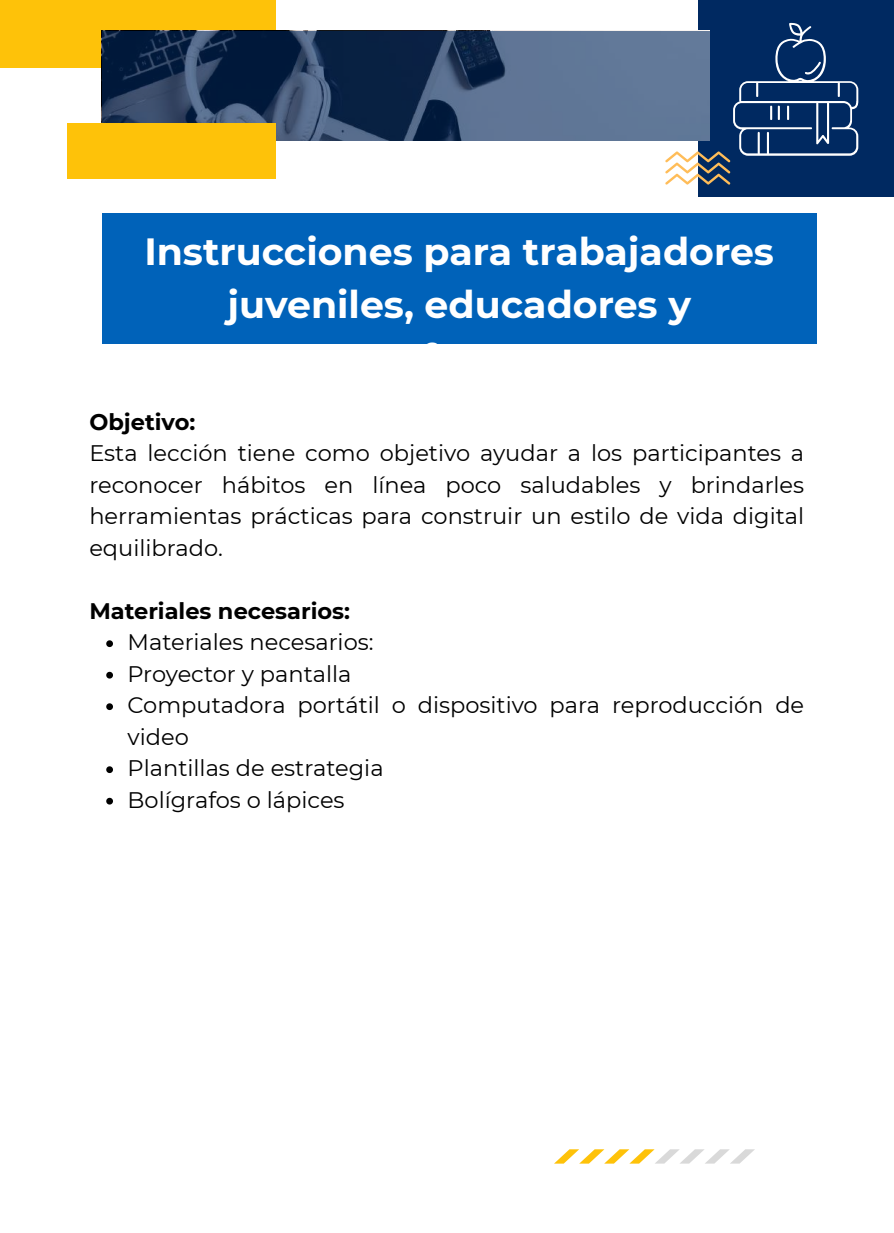
<style>
.page{position:relative;width:894px;height:1233px;background:#fff}
.page>*{position:absolute;margin:0;border:0;box-sizing:border-box;transform-origin:0 0}
.t1{font:700 37.8px/52.8px "Montserrat";color:#fff;text-align:center}
.t2{font:22.5px/31.5px "Montserrat";color:#000;text-align:justify}
.t3{font:700 22.5px "Montserrat";color:#000}
</style>
<div class="page">
<div style="left:697px;top:0;width:196px;height:197px;background:#002961"></div>
<div style="left:0;top:0;width:276px;height:68px;background:#fec209"></div>
<svg style="left:554px;top:1149px;width:200px;height:15px"></svg>
<svg style="left:102px;top:31px;width:563px;height:109px"></svg>
<div style="left:67px;top:124px;width:209px;height:55px;background:#fec209"></div>
<svg style="left:665px;top:23px;width:193px;height:162px"></svg>
<div style="left:102px;top:213px;width:714px;height:131px;background:#0062b9"></div>
<svg style="left:106px;top:640px;width:7px;height:7px"></svg>
<svg style="left:106px;top:672px;width:7px;height:7px"></svg>
<svg style="left:106px;top:703px;width:7px;height:7px"></svg>
<svg style="left:106px;top:766px;width:7px;height:7px"></svg>
<svg style="left:106px;top:798px;width:7px;height:7px"></svg>
<h1 class="t1" style="left:144px;top:225px;width:631px">Instrucciones para trabajadores juveniles, educadores y</h1>
<p class="t3" style="left:89px;top:408px;width:107px">Objetivo:</p>
<p class="t2" style="left:89px;top:438px;width:716px">Esta lección tiene como objetivo ayudar a los participantes a reconocer hábitos en línea poco saludables y brindarles herramientas prácticas para construir un estilo de vida digital equilibrado.</p>
<p class="t3" style="left:89px;top:597px;width:262px">Materiales necesarios:</p>
<p class="t2" style="left:128px;top:627px;width:678px;text-align:left">Materiales necesarios:<br>Proyector y pantalla<br>Computadora portátil o dispositivo para reproducción de video<br>Plantillas de estrategia<br>Bolígrafos o lápices</p>
</div>
